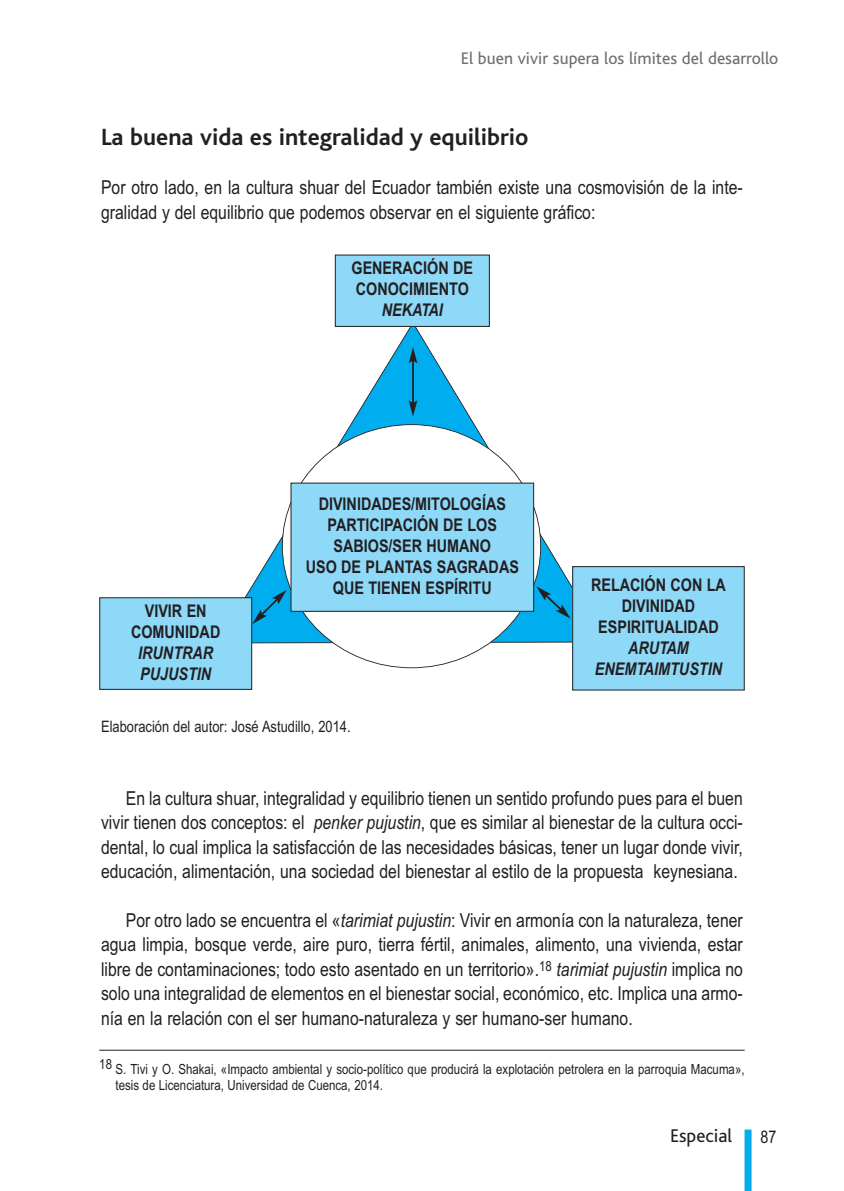
<style>
.page{position:relative;width:844px;height:1191px;background:#fff}
.page>*{position:absolute;margin:0;border:0;box-sizing:border-box;transform-origin:0 0}
.t1{font:700 24.5px "Bliss";color:#231f20}
.t2{font:19.25px/24.5px "Arial Narrow";color:#231f20;text-align:justify}
.t3{font:19.25px "Bliss";color:#231f20}
.t4{font:700 17.5px/21px "Arial Narrow";color:#231f20;text-align:center}
.t5{font:italic 700 17.5px/21px "Arial Narrow";color:#231f20}
.t6{font:17.5px "Bliss";color:#6d6e70}
.t7{font:17.5px "Arial Narrow";color:#231f20}
.t8{font:15.75px "Arial Narrow";color:#231f20}
.t9{font:14px/16.8px "Arial Narrow";color:#231f20}
.s1{font-style:italic}
</style>
<div class="page">
<svg style="left:245px;top:322px;width:327px;height:321px"></svg>
<div style="left:744px;top:1129px;width:7px;height:62px;background:#00aeef"></div>
<hr style="left:99px;top:1049px;width:645px;height:1px;background:#231f20">
<div style="left:335px;top:255px;width:154px;height:71px;background:#8ed8f8"></div>
<div style="left:335px;top:255px;width:154px;height:72px;border:1px solid #231f20"></div>
<div style="left:100px;top:598px;width:152px;height:91px;background:#8ed8f8"></div>
<div style="left:99px;top:597px;width:153px;height:93px;border:1px solid #231f20"></div>
<div style="left:572px;top:566px;width:172px;height:124px;background:#8ed8f8"></div>
<div style="left:572px;top:566px;width:172px;height:124px;border:1px solid #231f20"></div>
<div style="left:282px;top:424px;width:258px;height:243px;background:#fff;border-radius:50%"></div>
<div style="left:291px;top:483px;width:242px;height:128px;background:#8ed8f8"></div>
<div style="left:290px;top:482px;width:244px;height:130px;border:1px solid #231f20"></div>
<hr style="left:412px;top:360px;width:2px;height:43px;background:#231f20">
<svg style="left:408px;top:347px;width:9px;height:16px"></svg>
<svg style="left:408px;top:400px;width:9px;height:16px"></svg>
<svg style="left:252px;top:590px;width:34px;height:34px"></svg>
<svg style="left:536px;top:586px;width:34px;height:32px"></svg>
<p class="t6" style="left:460px;top:51px;width:319px">El buen vivir supera los límites del desarrollo</p>
<p class="t1" style="left:101px;top:128px;width:429px">La buena vida es integralidad y equilibrio</p>
<p class="t2" style="left:101px;top:177px;width:643px">Por otro lado, en la cultura shuar del Ecuador también existe una cosmovisión de la inte&shy;gralidad y del equilibrio que podemos observar en el siguiente gráfico:</p>
<p class="t4" style="left:351px;top:259px;width:123px;text-align:left">GENERACIÓN DE<br>CONOCIMIENTO</p>
<p class="t5" style="left:381px;top:300px;width:63px">NEKATAI</p>
<p class="t4" style="left:131px;top:601px;width:91px">VIVIR EN<br>COMUNIDAD</p>
<p class="t5" style="left:138px;top:642px;width:76px">IRUNTRAR<br>PUJUSTIN</p>
<p class="t4" style="left:306px;top:495px;width:215px">DIVINIDADES/MITOLOGÍAS<br>PARTICIPACIÓN DE LOS<br>SABIOS/SER HUMANO<br>USO DE PLANTAS SAGRADAS<br>QUE TIENEN ESPÍRITU</p>
<p class="t8" style="left:101px;top:720px;width:251px">Elaboración del autor: José Astudillo, 2014.</p>
<p class="t4" style="left:591px;top:576px;width:136px">RELACIÓN CON LA<br>DIVINIDAD<br>ESPIRITUALIDAD</p>
<p class="t5" style="left:594px;top:637px;width:129px;text-align:center">ARUTAM<br>ENEMTAIMTUSTIN</p>
<p class="t2" style="left:101px;top:787px;width:643px;text-indent:25px">En la cultura shuar, integralidad y equilibrio tienen un sentido profundo pues para el buen vivir tienen dos conceptos: el <span class="s1">penker pujustin</span>, que es similar al bienestar de la cultura occi&shy;dental, lo cual implica la satisfacción de las necesidades básicas, tener un lugar donde vivir, educación, alimentación, una sociedad del bienestar al estilo de la propuesta keynesiana.</p>
<p class="t2" style="left:101px;top:910px;width:643px;text-indent:25px">Por otro lado se encuentra el «<span class="s1">tarimiat pujustin</span>: Vivir en armonía con la naturaleza, tener agua limpia, bosque verde, aire puro, tierra fértil, animales, alimento, una vivienda, estar libre de contaminaciones; todo esto asentado en un territorio».<sup>18</sup> <span class="s1">tarimiat pujustin</span> implica no solo una integralidad de elementos en el bienestar social, económico, etc. Implica una armo&shy;nía en la relación con el ser humano-naturaleza y ser humano-ser humano.</p>
<p class="t9" style="left:115px;top:1061px;width:630px;text-indent:-16px">18 S. Tivi y O. Shakai, «Impacto ambiental y socio-político que producirá la explotación petrolera en la parroquia Macuma», tesis de Licenciatura, Universidad de Cuenca, 2014.</p>
<p class="t3" style="left:670px;top:1128px;width:63px">Especial</p>
<p class="t7" style="left:760px;top:1130px;width:17px">87</p>
</div>
